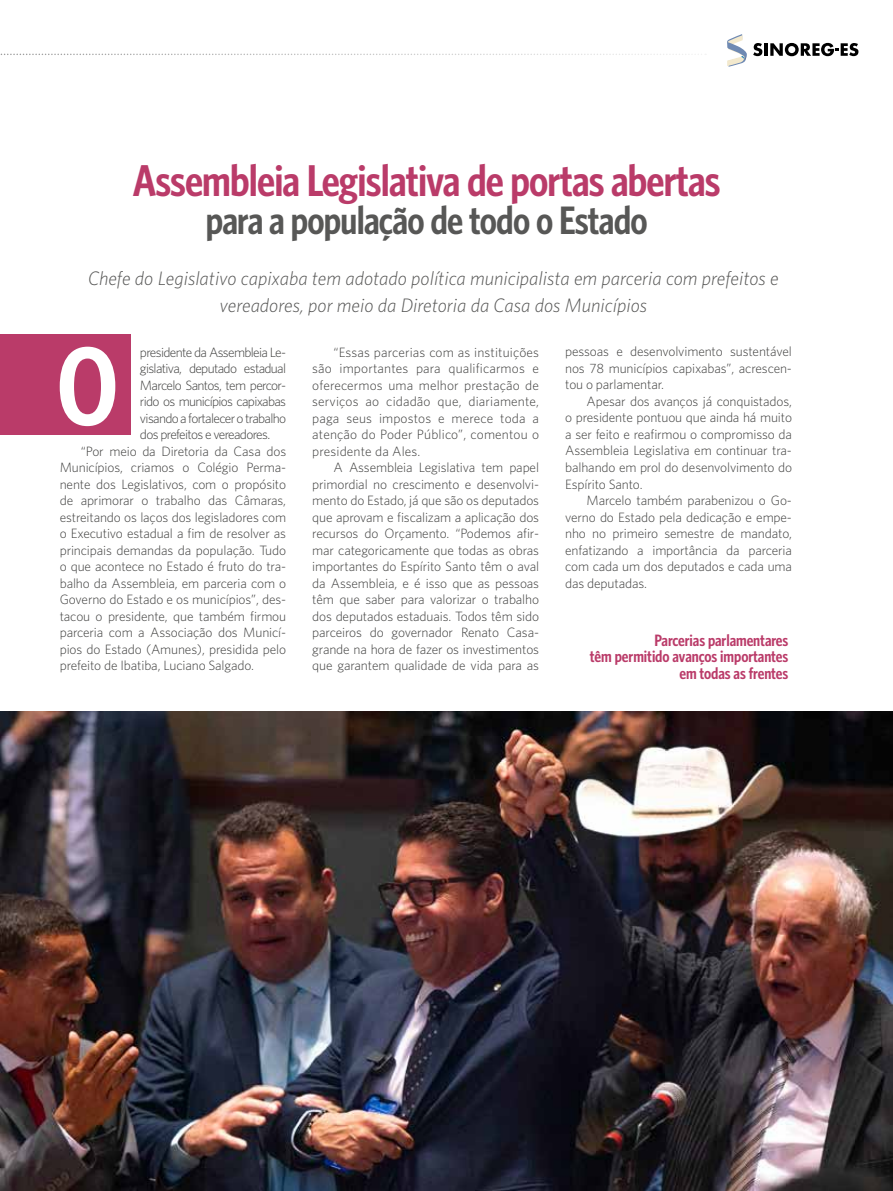
<style>
.page{position:relative;width:893px;height:1191px;background:#fff}
.page>*{position:absolute;margin:0;border:0;box-sizing:border-box;transform-origin:0 0}
.t1{font:600 111px "Whitney Condensed";color:#fff}
.t2{font:600 44.55px "Whitney Condensed";letter-spacing:-.02em;color:#ba3b69}
.t3{font:600 39.75px "Whitney Condensed";letter-spacing:-.02em;color:#575756}
.t4{font:italic 300 19.5px/27px "Whitney";color:#575756;text-align:center}
.t5{font:600 16.5px/16.5px "Whitney Condensed";letter-spacing:-.005em;color:#ba3b69;text-align:right}
.t6{font:300 13.5px/16.5px "Whitney";letter-spacing:-.01em;color:#3c3c3b;text-align:justify}
.t7{font:300 13.5px "Whitney";letter-spacing:-.05em;color:#3c3c3b}
</style>
<div class="page">
<svg style="left:727px;top:34px;width:20px;height:33px"></svg>
<svg style="left:753px;top:43px;width:9px;height:13px"></svg>
<hr style="left:764px;top:43px;width:4px;height:13px;background:#000">
<svg style="left:770px;top:43px;width:88px;height:13px"></svg>
<svg style="left:0;top:54px;width:706px;height:1px"></svg>
<img style="left:0;top:712px;width:893px;height:479px">
<div style="left:0;top:334px;width:130px;height:101px;background:#ba3b69"></div>
<h2 class="t2" style="left:133px;top:154px;width:589px">Assembleia Legislativa de portas abertas</h2>
<h3 class="t3" style="left:206px;top:197px;width:443px">para a população de todo o Estado</h3>
<h3 class="t4" style="left:88px;top:264px;width:692px">Chefe do Legislativo capixaba tem adotado política municipalista em parceria com prefeitos e vereadores, por meio da Diretoria da Casa dos Municípios</h3>
<p class="t7" style="left:140px;top:344px;width:148px">presidente da Assembleia Le-</p>
<p class="t7" style="left:140px;top:360px;width:148px">gislativa, deputado estadual</p>
<p class="t7" style="left:140px;top:377px;width:148px">Marcelo Santos, tem percor-</p>
<p class="t7" style="left:140px;top:393px;width:148px">rido os municípios capixabas</p>
<p class="t7" style="left:140px;top:410px;width:148px">visando a fortalecer o trabalho</p>
<p class="t7" style="left:140px;top:426px;width:132px">dos prefeitos e vereadores.</p>
<p class="t6" style="left:81px;top:442px;width:207px">“Por meio da Diretoria da Casa dos</p>
<p class="t6" style="left:60px;top:459px;width:228px">Municípios, criamos o Colégio Perma-</p>
<p class="t6" style="left:60px;top:475px;width:228px">nente dos Legislativos, com o propósito</p>
<p class="t6" style="left:60px;top:492px;width:228px">de aprimorar o trabalho das Câmaras,</p>
<p class="t6" style="left:60px;top:508px;width:228px">estreitando os laços dos legisladores com</p>
<p class="t6" style="left:60px;top:525px;width:228px">o Executivo estadual a fim de resolver as</p>
<p class="t6" style="left:60px;top:541px;width:228px">principais demandas da população. Tudo</p>
<p class="t6" style="left:60px;top:558px;width:228px">o que acontece no Estado é fruto do tra-</p>
<p class="t6" style="left:60px;top:574px;width:228px">balho da Assembleia, em parceria com o</p>
<p class="t6" style="left:60px;top:591px;width:228px">Governo do Estado e os municípios”, des-</p>
<p class="t6" style="left:60px;top:607px;width:228px">tacou o presidente, que também firmou</p>
<p class="t6" style="left:60px;top:624px;width:228px">parceria com a Associação dos Municí-</p>
<p class="t6" style="left:60px;top:640px;width:228px">pios do Estado (Amunes), presidida pelo</p>
<p class="t6" style="left:60px;top:657px;width:196px">prefeito de Ibatiba, Luciano Salgado.</p>
<h1 class="t1" style="left:57px;top:322px;width:64px">O</h1>
<p class="t6" style="left:565px;top:343px;width:228px">pessoas e desenvolvimento sustentável nos 78 municípios capixabas”, acrescen&shy;tou o parlamentar.</p>
<p class="t6" style="left:565px;top:393px;width:228px;text-indent:21px">Apesar dos avanços já conquistados, o presidente pontuou que ainda há muito a ser feito e reafirmou o compromisso da Assembleia Legislativa em continuar tra&shy;balhando em prol do desenvolvimento do Espírito Santo.</p>
<p class="t6" style="left:565px;top:492px;width:228px;text-indent:21px">Marcelo também parabenizou o Go&shy;verno do Estado pela dedicação e empe&shy;nho no primeiro semestre de mandato, enfatizando a importância da parceria com cada um dos deputados e cada uma das deputadas.</p>
<p class="t6" style="left:312px;top:343px;width:228px;text-indent:21px">“Essas parcerias com as instituições são importantes para qualificarmos e oferecermos uma melhor prestação de serviços ao cidadão que, diariamente, paga seus impostos e merece toda a atenção do Poder Público”, comentou o presidente da Ales.</p>
<p class="t6" style="left:312px;top:459px;width:228px;text-indent:21px">A Assembleia Legislativa tem papel primordial no crescimento e desenvolvi&shy;mento do Estado, já que são os deputados que aprovam e fiscalizam a aplicação dos recursos do Orçamento. “Podemos afir&shy;mar categoricamente que todas as obras importantes do Espírito Santo têm o aval da Assembleia, e é isso que as pessoas têm que saber para valorizar o trabalho dos deputados estaduais. Todos têm sido parceiros do governador Renato Casa&shy;grande na hora de fazer os investimentos que garantem qualidade de vida para as</p>
<p class="t5" style="left:590px;top:631px;width:200px">Parcerias parlamentares<br>têm permitido avanços importantes em todas as frentes</p>
</div>
